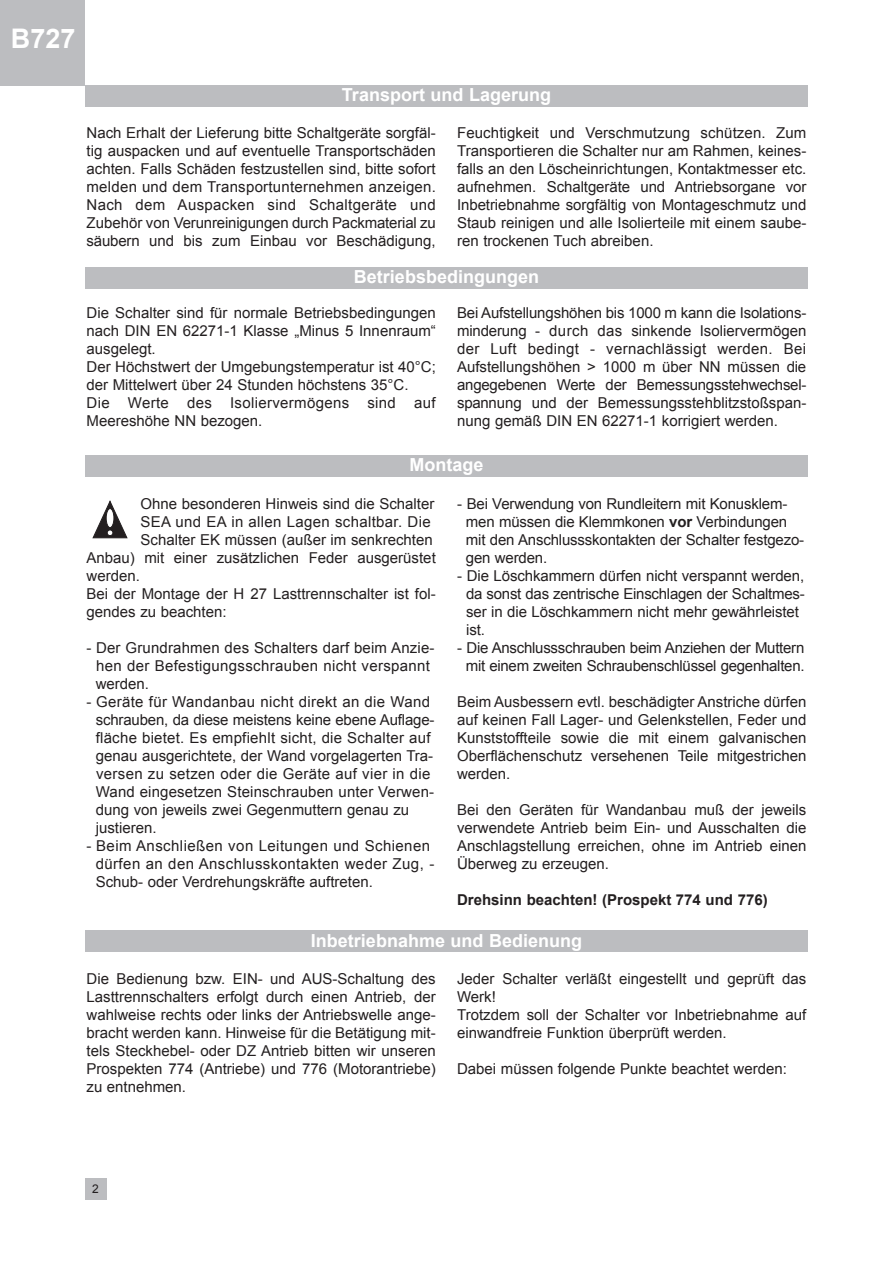
<style>
.page{position:relative;width:893px;height:1263px;background:#fff}
.page>*{position:absolute;margin:0;border:0;box-sizing:border-box;transform-origin:0 0}
.t1{font:700 27px "Arial";color:#fff}
.t2{font:700 18px "Arial";color:#fff}
.t3{font:15px/18px "Arial";color:#231f20;text-align:justify}
.t4{font:15px/18px "Arial";letter-spacing:.03em;color:#231f20}
.t5{font:700 15px "Arial";color:#231f20}
.t6{font:15px "Arial";letter-spacing:.02em;color:#231f20}
.t7{font:12px "Arial";color:#231f20}
.s1{font-weight:700}
</style>
<div class="page">
<div style="left:85px;top:1178px;width:21px;height:21px;background:#bcbdc0"></div>
<div style="left:0;top:0;width:85px;height:85px;background:#bcbdc0"></div>
<div style="left:85px;top:267px;width:723px;height:22px;background:#bcbdc0"></div>
<div style="left:85px;top:455px;width:723px;height:22px;background:#bcbdc0"></div>
<div style="left:85px;top:931px;width:723px;height:21px;background:#bcbdc0"></div>
<div style="left:85px;top:85px;width:723px;height:22px;background:#bcbdc0"></div>
<svg style="left:93px;top:501px;width:34px;height:37px"></svg>
<h1 class="t1" style="left:11px;top:24px;width:66px">B727</h1>
<p class="t2" style="left:342px;top:85px;width:211px">Transport und Lagerung</p>
<p class="t3" style="left:87px;top:123px;width:351px">Nach Erhalt der Lieferung bitte Schaltgeräte sorgfäl&shy;tig auspacken und auf eventuelle Transportschäden achten. Falls Schäden festzustellen sind, bitte sofort melden und dem Transportunternehmen anzeigen.<br>Nach dem Auspacken sind Schaltgeräte und Zubehör von Verunreinigungen durch Packmaterial zu säubern und bis zum Einbau vor Beschädigung,</p>
<p class="t3" style="left:457px;top:123px;width:351px">Feuchtigkeit und Verschmutzung schützen. Zum Transportieren die Schalter nur am Rahmen, keines&shy;falls an den Löscheinrichtungen, Kontaktmesser etc. aufnehmen. Schaltgeräte und Antriebsorgane vor Inbetriebnahme sorgfältig von Montageschmutz und Staub reinigen und alle Isolierteile mit einem saube&shy;ren trockenen Tuch abreiben.</p>
<p class="t2" style="left:354px;top:267px;width:187px">Betriebsbedingungen</p>
<p class="t3" style="left:87px;top:304px;width:351px;text-align:left">Die Schalter sind für normale Betriebsbedingungen nach DIN EN 62271-1 Klasse „Minus 5 Innenraum“ ausgelegt.<br>Der Höchstwert der Umgebungstemperatur ist 40°C; der Mittelwert über 24 Stunden höchstens 35°C.<br>Die Werte des Isoliervermögens sind auf Meereshöhe NN bezogen.</p>
<p class="t3" style="left:457px;top:304px;width:351px">Bei Aufstellungshöhen bis 1000 m kann die Isolations&shy;minderung - durch das sinkende Isoliervermögen der Luft bedingt - vernachlässigt werden. Bei Aufstellungshöhen &gt; 1000 m über NN müssen die angegebenen Werte der Bemessungsstehwechsel&shy;spannung und der Bemessungsstehblitzstoßspan&shy;nung gemäß DIN EN 62271-1 korrigiert werden.</p>
<p class="t2" style="left:409px;top:455px;width:75px">Montage</p>
<p class="t3" style="left:141px;top:494px;width:295px">Ohne besonderen Hinweis sind die Schalter</p>
<p class="t6" style="left:141px;top:513px;width:292px">SEA und EA in allen Lagen schaltbar. Die</p>
<p class="t3" style="left:141px;top:530px;width:294px">Schalter EK müssen (außer im senkrechten</p>
<p class="t3" style="left:87px;top:548px;width:351px">Anbau) mit einer zusätzlichen Feder ausgerüstet</p>
<p class="t3" style="left:87px;top:566px;width:55px">werden.</p>
<p class="t3" style="left:87px;top:584px;width:351px">Bei der Montage der H 27 Lasttrennschalter ist fol-</p>
<p class="t3" style="left:87px;top:602px;width:142px">gendes zu beachten:</p>
<p class="t3" style="left:96px;top:638px;width:340px;text-align:left;text-indent:-9px">- Der Grundrahmen des Schalters darf beim Anzie&shy;hen der Befestigungsschrauben nicht verspannt werden.</p>
<p class="t3" style="left:96px;top:692px;width:340px;text-align:left;text-indent:-9px">- Geräte für Wandanbau nicht direkt an die Wand schrauben, da diese meistens keine ebene Auflage&shy;fläche bietet. Es empfiehlt sicht, die Schalter auf genau ausgerichtete, der Wand vorgelagerten Tra&shy;versen zu setzen oder die Geräte auf vier in die Wand eingesetzen Steinschrauben unter Verwen&shy;dung von jeweils zwei Gegenmuttern genau zu justieren.</p>
<p class="t4" style="left:96px;top:836px;width:340px;text-indent:-9px">- Beim Anschließen von Leitungen und Schienen dürfen an den Anschlusskontakten weder Zug, -<br>Schub- oder Verdrehungskräfte auftreten.</p>
<p class="t3" style="left:466px;top:494px;width:340px;text-align:left;text-indent:-9px">- Bei Verwendung von Rundleitern mit Konusklem&shy;men müssen die Klemmkonen <span class="s1">vor</span> Verbindungen mit den Anschlussskontakten der Schalter festgezo&shy;gen werden.</p>
<p class="t3" style="left:466px;top:566px;width:340px;text-align:left;text-indent:-9px">- Die Löschkammern dürfen nicht verspannt werden, da sonst das zentrische Einschlagen der Schaltmes&shy;ser in die Löschkammern nicht mehr gewährleistet ist.</p>
<p class="t3" style="left:457px;top:638px;width:349px;text-align:center">- Die Anschlussschrauben beim Anziehen der Muttern mit einem zweiten Schraubenschlüssel gegenhalten.</p>
<p class="t3" style="left:457px;top:692px;width:351px">Beim Ausbessern evtl. beschädigter Anstriche dürfen auf keinen Fall Lager- und Gelenkstellen, Feder und Kunststoffteile sowie die mit einem galvanischen Oberflächenschutz versehenen Teile mitgestrichen werden.</p>
<p class="t3" style="left:457px;top:800px;width:351px">Bei den Geräten für Wandanbau muß der jeweils verwendete Antrieb beim Ein- und Ausschalten die Anschlagstellung erreichen, ohne im Antrieb einen Überweg zu erzeugen.</p>
<p class="t5" style="left:457px;top:891px;width:312px">Drehsinn beachten! (Prospekt 774 und 776)</p>
<p class="t2" style="left:311px;top:930px;width:273px">Inbetriebnahme und Bedienung</p>
<p class="t3" style="left:86px;top:970px;width:351px">Die Bedienung bzw. EIN- und AUS-Schaltung des Lasttrennschalters erfolgt durch einen Antrieb, der wahlweise rechts oder links der Antriebswelle ange&shy;bracht werden kann. Hinweise für die Betätigung mit&shy;tels Steckhebel- oder DZ Antrieb bitten wir unseren Prospekten 774 (Antriebe) und 776 (Motorantriebe) zu entnehmen.</p>
<p class="t3" style="left:457px;top:970px;width:351px;text-align:left">Jeder Schalter verläßt eingestellt und geprüft das Werk!<br>Trotzdem soll der Schalter vor Inbetriebnahme auf einwandfreie Funktion überprüft werden.</p>
<p class="t3" style="left:457px;top:1060px;width:331px">Dabei müssen folgende Punkte beachtet werden:</p>
<p class="t7" style="left:92px;top:1182px;width:8px">2</p>
</div>
